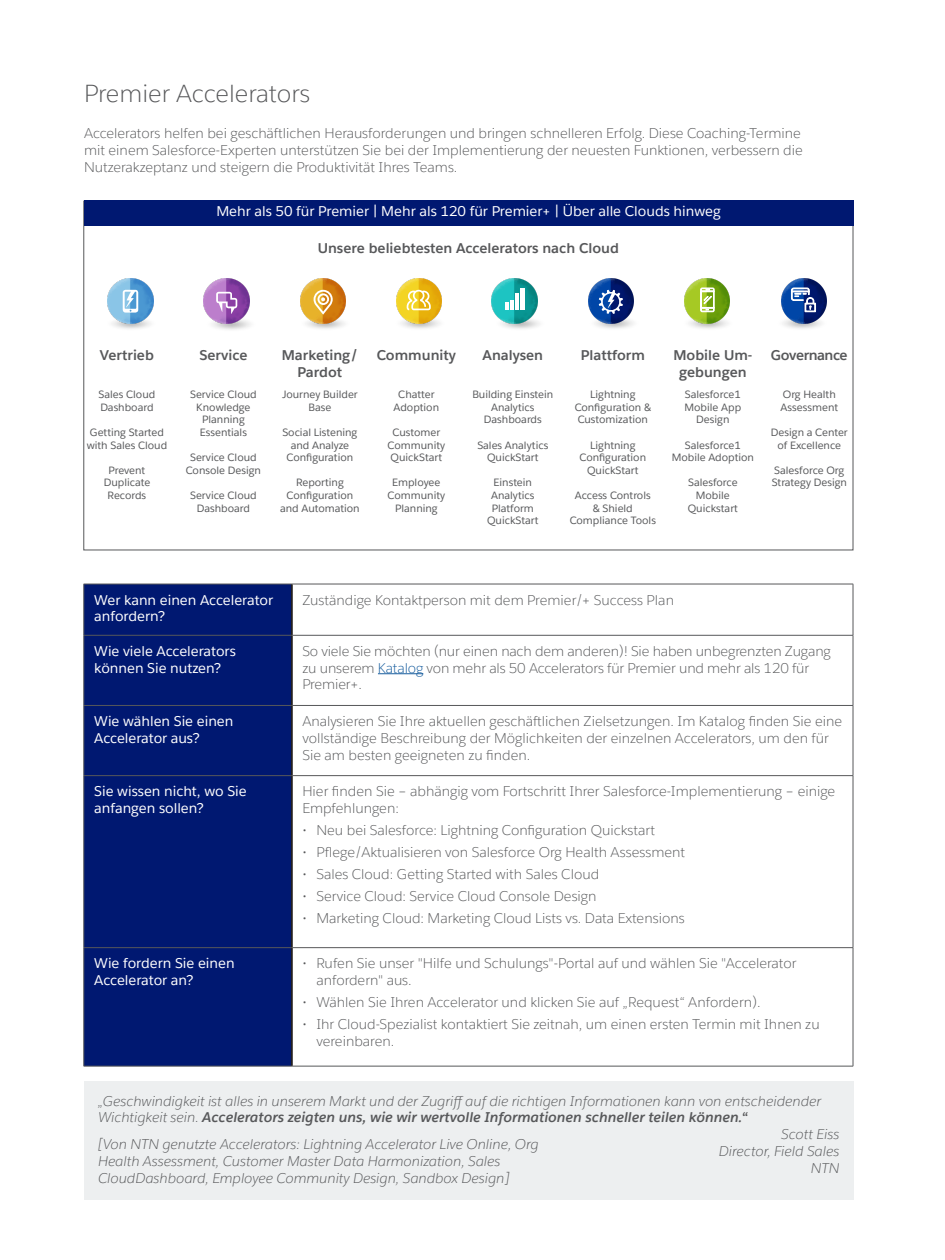
<style>
.page{position:relative;width:945px;height:1260px;background:#fff}
.page>*{position:absolute;margin:0;border:0;box-sizing:border-box;transform-origin:0 0}
.t1{font:300 24.5px "Salesforce Sans";color:#57585a}
.SF_Body{font:300 14px/16.8px "Salesforce Sans";color:#57585a}
.Customer_Quote{font:italic 300 14px/16.8px "Salesforce Sans";color:#57585a}
.Sub_heads{font:14px/16.8px "Salesforce Sans";color:#fff}
.Sub_heads-2{font:700 14px/16.8px "Salesforce Sans";color:#57585a;text-align:center}
.SF_Body-2{font:14px/16.8px "Salesforce Sans";color:#fff}
.Sub_heads-3{font:700 14px "Salesforce Sans";letter-spacing:-.03em;color:#57585a}
.t2{font:10.5px/12.6px "Salesforce Sans";color:#57585a;text-align:center}
.s1{color:#175d9e}
.s2{font-weight:700}
</style>
<div class="page">
<div style="left:84px;top:201px;width:769px;height:25px;background:#001871"></div>
<img style="left:112px;top:323px;width:39px;height:6px">
<img style="left:108px;top:278px;width:45px;height:45px">
<svg style="left:123px;top:290px;width:15px;height:23px"></svg>
<img style="left:212px;top:323px;width:38px;height:7px">
<img style="left:204px;top:278px;width:45px;height:45px">
<svg style="left:216px;top:292px;width:21px;height:22px"></svg>
<img style="left:306px;top:323px;width:39px;height:6px">
<img style="left:300px;top:278px;width:46px;height:45px">
<svg style="left:314px;top:290px;width:19px;height:25px"></svg>
<img style="left:401px;top:323px;width:39px;height:6px">
<img style="left:396px;top:278px;width:45px;height:45px">
<svg style="left:407px;top:290px;width:24px;height:20px"></svg>
<img style="left:501px;top:321px;width:39px;height:8px">
<img style="left:492px;top:278px;width:45px;height:45px">
<svg style="left:505px;top:302px;width:4px;height:8px"></svg>
<hr style="left:510px;top:300px;width:4px;height:10px;background:#fff">
<hr style="left:515px;top:293px;width:4px;height:17px;background:#fff">
<div style="left:520px;top:288px;width:5px;height:22px;background:#fff"></div>
<img style="left:595px;top:323px;width:38px;height:6px">
<img style="left:588px;top:278px;width:45px;height:45px">
<svg style="left:599px;top:290px;width:24px;height:24px"></svg>
<img style="left:689px;top:323px;width:39px;height:6px">
<img style="left:684px;top:278px;width:46px;height:45px">
<svg style="left:700px;top:288px;width:15px;height:24px"></svg>
<img style="left:783px;top:323px;width:38px;height:6px">
<img style="left:781px;top:278px;width:46px;height:45px">
<svg style="left:791px;top:288px;width:25px;height:24px"></svg>
<div style="left:84px;top:1082px;width:769px;height:118px;background:#edeff0"></div>
<div style="left:84px;top:585px;width:207px;height:481px;background:#001871"></div>
<hr style="left:291px;top:584px;width:2px;height:51px;background:#231f20">
<hr style="left:291px;top:636px;width:2px;height:69px;background:#231f20">
<hr style="left:291px;top:706px;width:2px;height:69px;background:#231f20">
<hr style="left:291px;top:776px;width:2px;height:171px;background:#231f20">
<hr style="left:291px;top:948px;width:2px;height:118px;background:#231f20">
<hr style="left:84px;top:584px;width:208px;height:1px;background:#57585a">
<hr style="left:83px;top:584px;width:1px;height:51px;background:#57585a">
<hr style="left:292px;top:584px;width:561px;height:1px;background:#57585a">
<hr style="left:853px;top:584px;width:1px;height:51px;background:#57585a">
<hr style="left:84px;top:635px;width:208px;height:1px;background:#57585a">
<hr style="left:83px;top:636px;width:1px;height:69px;background:#57585a">
<hr style="left:292px;top:635px;width:561px;height:1px;background:#57585a">
<hr style="left:853px;top:636px;width:1px;height:69px;background:#57585a">
<hr style="left:84px;top:705px;width:208px;height:1px;background:#57585a">
<hr style="left:83px;top:706px;width:1px;height:69px;background:#57585a">
<hr style="left:292px;top:705px;width:561px;height:1px;background:#57585a">
<hr style="left:853px;top:706px;width:1px;height:69px;background:#57585a">
<hr style="left:84px;top:775px;width:208px;height:1px;background:#57585a">
<hr style="left:83px;top:776px;width:1px;height:171px;background:#57585a">
<hr style="left:292px;top:775px;width:561px;height:1px;background:#57585a">
<hr style="left:853px;top:776px;width:1px;height:171px;background:#57585a">
<hr style="left:84px;top:947px;width:208px;height:1px;background:#57585a">
<hr style="left:83px;top:948px;width:1px;height:118px;background:#57585a">
<hr style="left:292px;top:947px;width:561px;height:1px;background:#57585a">
<hr style="left:853px;top:948px;width:1px;height:118px;background:#57585a">
<hr style="left:84px;top:1066px;width:208px;height:1px;background:#57585a">
<hr style="left:292px;top:1066px;width:561px;height:1px;background:#57585a">
<hr style="left:378px;top:673px;width:45px;height:1px;background:#175d9e">
<p class="t1" style="left:84px;top:78px;width:228px">Premier Accelerators</p>
<p class="SF_Body" style="left:84px;top:125px;width:720px">Accelerators helfen bei geschäftlichen Herausforderungen und bringen schnelleren Erfolg. Diese Coaching-Termine mit einem Salesforce-Experten unterstützen Sie bei der Implementierung der neuesten Funktionen, verbessern die<br>Nutzerakzeptanz und steigern die Produktivität Ihres Teams.</p>
<p class="Sub_heads" style="left:216px;top:203px;width:506px">Mehr als 50 für Premier | Mehr als 120 für Premier+ | Über alle Clouds hinweg</p>
<p class="Sub_heads-2" style="left:318px;top:240px;width:303px">Unsere beliebtesten Accelerators nach Cloud</p>
<p class="Sub_heads-2" style="left:100px;top:346px;width:55px">Vertrieb</p>
<p class="Sub_heads-2" style="left:199px;top:346px;width:50px">Service</p>
<p class="Sub_heads-2" style="left:282px;top:346px;width:78px">Marketing/<br>Pardot</p>
<p class="Sub_heads-2" style="left:377px;top:346px;width:81px">Community</p>
<p class="Sub_heads-2" style="left:483px;top:346px;width:62px">Analysen</p>
<p class="Sub_heads-2" style="left:581px;top:346px;width:66px">Plattform</p>
<p class="Sub_heads-2" style="left:673px;top:346px;width:80px">Mobile Um&shy;gebungen</p>
<p class="Sub_heads-3" style="left:771px;top:346px;width:78px">Governance</p>
<p class="t2" style="left:99px;top:388px;width:58px;text-align:left">Sales Cloud<br>Dashboard</p>
<p class="t2" style="left:87px;top:426px;width:82px">Getting Started with Sales Cloud</p>
<p class="t2" style="left:104px;top:464px;width:48px">Prevent<br>Duplicate<br>Records</p>
<p class="t2" style="left:190px;top:388px;width:68px">Service Cloud<br>Knowledge<br>Planning<br>Essentials</p>
<p class="t2" style="left:186px;top:451px;width:77px">Service Cloud<br>Console Design</p>
<p class="t2" style="left:190px;top:489px;width:68px">Service Cloud<br>Dashboard</p>
<p class="t2" style="left:282px;top:388px;width:77px">Journey Builder<br>Base</p>
<p class="t2" style="left:282px;top:426px;width:77px">Social Listening and Analyze<br>Configuration</p>
<p class="t2" style="left:280px;top:476px;width:81px">Reporting<br>Configuration and Automation</p>
<p class="t2" style="left:472px;top:388px;width:82px">Building Einstein<br>Analytics<br>Dashboards</p>
<p class="t2" style="left:477px;top:439px;width:72px">Sales Analytics<br>QuickStart</p>
<p class="t2" style="left:487px;top:476px;width:53px">Einstein<br>Analytics<br>Platform<br>QuickStart</p>
<p class="t2" style="left:575px;top:388px;width:78px">Lightning<br>Configuration &amp;<br>Customization</p>
<p class="t2" style="left:580px;top:439px;width:68px">Lightning<br>Configuration<br>QuickStart</p>
<p class="t2" style="left:570px;top:489px;width:88px">Access Controls<br>&amp; Shield<br>Compliance Tools</p>
<p class="t2" style="left:394px;top:388px;width:47px">Chatter<br>Adoption</p>
<p class="t2" style="left:388px;top:426px;width:59px">Customer<br>Community<br>QuickStart</p>
<p class="t2" style="left:388px;top:476px;width:59px">Employee<br>Community<br>Planning</p>
<p class="t2" style="left:781px;top:388px;width:59px;text-align:left">Org Health<br>Assessment</p>
<p class="t2" style="left:771px;top:426px;width:78px">Design a Center of Excellence</p>
<p class="t2" style="left:772px;top:464px;width:77px;text-align:left">Salesforce Org<br>Strategy Design</p>
<p class="t2" style="left:685px;top:388px;width:58px">Salesforce1<br>Mobile App<br>Design</p>
<p class="t2" style="left:672px;top:439px;width:84px">Salesforce1<br>Mobile Adoption</p>
<p class="t2" style="left:688px;top:476px;width:52px">Salesforce<br>Mobile<br>Quickstart</p>
<p class="Sub_heads" style="left:94px;top:591px;width:180px">Wer kann einen Accelerator anfordern?</p>
<p class="SF_Body" style="left:302px;top:591px;width:373px">Zuständige Kontaktperson mit dem Premier/+ Success Plan</p>
<p class="SF_Body-2" style="left:94px;top:643px;width:143px">Wie viele Accelerators können Sie nutzen?</p>
<p class="SF_Body" style="left:302px;top:643px;width:530px">So viele Sie möchten (nur einen nach dem anderen)! Sie haben unbegrenzten Zugang zu unserem <span class="s1">Katalog</span> von mehr als 50 Accelerators für Premier und mehr als 120 für<br>Premier+.</p>
<p class="Sub_heads" style="left:94px;top:713px;width:141px">Wie wählen Sie einen<br>Accelerator aus?</p>
<p class="SF_Body" style="left:302px;top:713px;width:541px">Analysieren Sie Ihre aktuellen geschäftlichen Zielsetzungen. Im Katalog finden Sie eine vollständige Beschreibung der Möglichkeiten der einzelnen Accelerators, um den für<br>Sie am besten geeigneten zu finden.</p>
<p class="Sub_heads" style="left:94px;top:783px;width:154px">Sie wissen nicht, wo Sie anfangen sollen?</p>
<p class="SF_Body" style="left:302px;top:783px;width:534px">Hier finden Sie – abhängig vom Fortschritt Ihrer Salesforce-Implementierung – einige<br>Empfehlungen:</p>
<p class="SF_Body" style="left:302px;top:822px;width:354px">• Neu bei Salesforce: Lightning Configuration Quickstart</p>
<p class="SF_Body" style="left:302px;top:844px;width:384px">• Pflege/Aktualisieren von Salesforce Org Health Assessment</p>
<p class="SF_Body" style="left:302px;top:866px;width:298px">• Sales Cloud: Getting Started with Sales Cloud</p>
<p class="SF_Body" style="left:302px;top:888px;width:296px">• Service Cloud: Service Cloud Console Design</p>
<p class="SF_Body" style="left:302px;top:910px;width:384px">• Marketing Cloud: Marketing Cloud Lists vs. Data Extensions</p>
<p class="Sub_heads" style="left:94px;top:955px;width:142px">Wie fordern Sie einen<br>Accelerator an?</p>
<p class="SF_Body" style="left:316px;top:955px;width:482px;text-indent:-14px">• Rufen Sie unser "Hilfe und Schulungs"-Portal auf und wählen Sie "Accelerator anfordern" aus.</p>
<p class="SF_Body" style="left:302px;top:994px;width:460px">• Wählen Sie Ihren Accelerator und klicken Sie auf „Request“ Anfordern).</p>
<p class="SF_Body" style="left:316px;top:1016px;width:505px;text-indent:-14px">• Ihr Cloud-Spezialist kontaktiert Sie zeitnah, um einen ersten Termin mit Ihnen zu vereinbaren.</p>
<p class="Customer_Quote" style="left:98px;top:1092px;width:725px">„Geschwindigkeit ist alles in unserem Markt und der Zugriff auf die richtigen Informationen kann von entscheidender<br>Wichtigkeit sein. <span class="s2">Accelerators zeigten uns, wie wir wertvolle Informationen schneller teilen können.“</span></p>
<p class="Customer_Quote" style="left:781px;top:1126px;width:59px">Scott Eiss</p>
<p class="Customer_Quote" style="left:719px;top:1143px;width:122px">Director, Field Sales</p>
<p class="Customer_Quote" style="left:811px;top:1159px;width:30px">NTN</p>
<p class="Customer_Quote" style="left:98px;top:1136px;width:442px">[Von NTN genutzte Accelerators: Lightning Accelerator Live Online, Org<br>Health Assessment, Customer Master Data Harmonization, Sales<br>CloudDashboard, Employee Community Design, Sandbox Design]</p>
</div>
